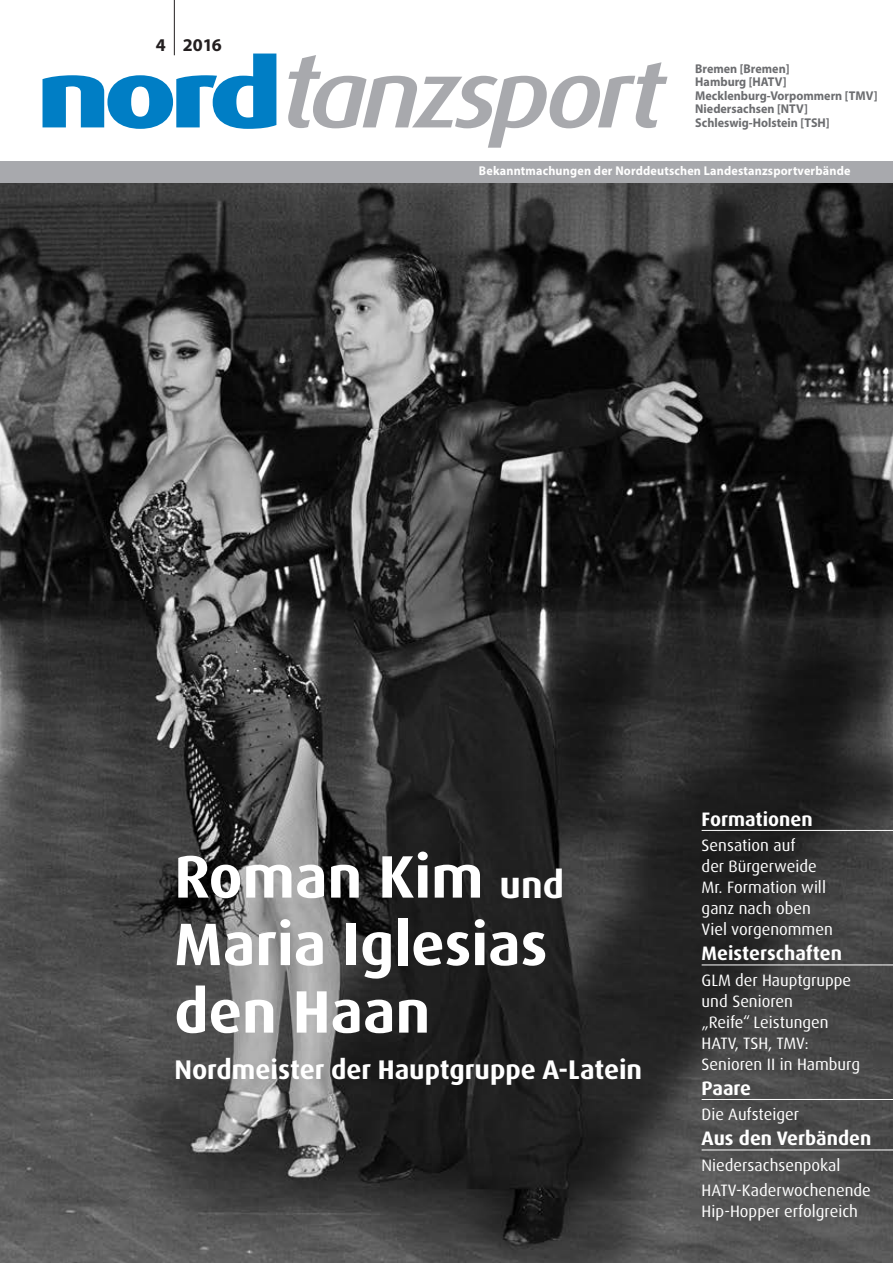
<style>
.page{position:relative;width:893px;height:1263px;background:#fff}
.page>*{position:absolute;margin:0;border:0;box-sizing:border-box;transform-origin:0 0}
.t1{font:700 60px/67.5px "Dax OT";color:#fff}
.t2{font:700 27px "Dax OT";color:#fff}
.t3{font:700 19.5px "Dax OT";color:#fff}
.t4{font:700 18px "Myriad Pro";color:#231f20}
.t5{font:16.5px/21px "Dax OT";color:#fff}
.t6{font:700 12.75px/13.5px "Myriad Pro";color:#6c6d70;scale:.95 1}
.t7{font:700 12.75px "Myriad Pro";letter-spacing:.015em;color:#fff;scale:.95 1}
.s1{font-size:37.5px}
</style>
<div class="page">
<img style="left:0;top:183px;width:893px;height:1080px">
<svg style="left:43px;top:54px;width:233px;height:75px"></svg>
<svg style="left:288px;top:55px;width:379px;height:93px"></svg>
<hr style="left:174px;top:0;width:1px;height:55px;background:#231f20">
<div style="left:0;top:162px;width:893px;height:21px;background:#a8a9ad"></div>
<hr style="left:702px;top:830px;width:191px;height:1px;background:#fff">
<hr style="left:702px;top:964px;width:191px;height:1px;background:#fff">
<hr style="left:702px;top:1099px;width:191px;height:1px;background:#fff">
<hr style="left:702px;top:1149px;width:191px;height:1px;background:#fff">
<p class="t4" style="left:156px;top:38px;width:11px">4</p>
<p class="t4" style="left:183px;top:38px;width:41px">2016</p>
<p class="t6" style="left:695px;top:63px;width:193px">Bremen [Bremen]<br>Hamburg [HATV]<br>Mecklenburg-Vorpommern [TMV]<br>Niedersachsen [NTV]<br>Schleswig-Holstein [TSH]</p>
<p class="t7" style="left:479px;top:166px;width:393px">Bekanntmachungen der Norddeutschen Landestanzsportverbände</p>
<h1 class="t1" style="left:174px;top:847px;width:391px">Roman Kim <span class="s1">und<br></span>Maria Iglesias den Haan</h1>
<h2 class="t2" style="left:174px;top:1057px;width:469px">Nordmeister der Hauptgruppe A-Latein</h2>
<p class="t3" style="left:702px;top:810px;width:113px">Formationen</p>
<p class="t5" style="left:702px;top:836px;width:133px">Sensation auf<br>der Bürgerweide<br>Mr. Formation will ganz nach oben<br>Viel vorgenommen</p>
<p class="t3" style="left:702px;top:945px;width:142px">Meisterschaften</p>
<p class="t5" style="left:702px;top:970px;width:160px">GLM der Hauptgruppe und Senioren<br>„Reife“ Leistungen<br>HATV, TSH, TMV:<br>Senioren II in Hamburg</p>
<p class="t3" style="left:702px;top:1079px;width:51px">Paare</p>
<p class="t5" style="left:702px;top:1105px;width:99px">Die Aufsteiger</p>
<p class="t3" style="left:702px;top:1130px;width:171px">Aus den Verbänden</p>
<p class="t5" style="left:702px;top:1153px;width:171px;line-height:25.2px">Niedersachsenpokal<br>HATV-Kaderwochenende</p>
<p class="t5" style="left:702px;top:1202px;width:158px">Hip-Hopper erfolgreich</p>
</div>
